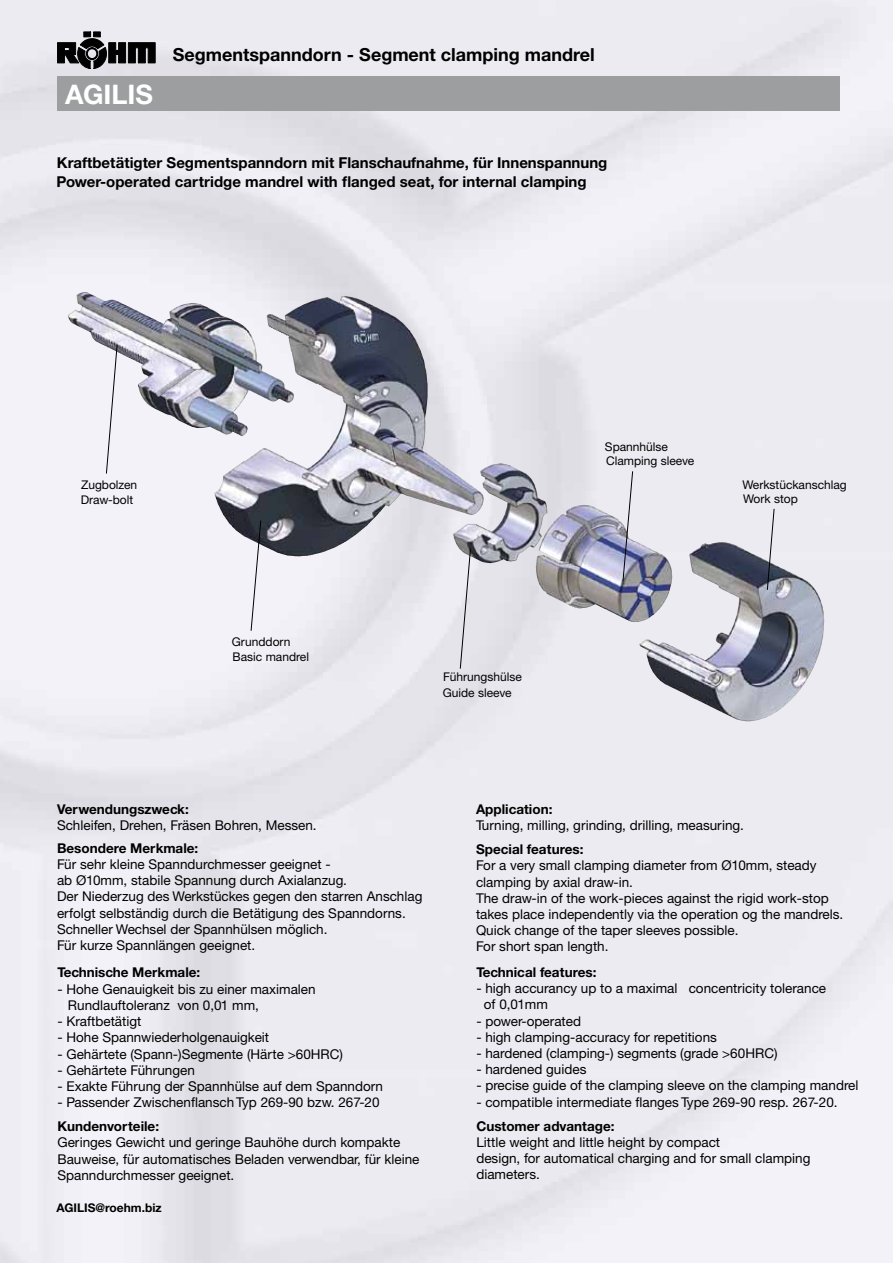
<style>
.page{position:relative;width:893px;height:1263px;background:#fff}
.page>*{position:absolute;margin:0;border:0;box-sizing:border-box;transform-origin:0 0}
.t1{font:700 27px "Helvetica Neue CE";color:#fff}
.t2{font:700 18px "Helvetica Neue CE";color:#000}
.t3{font:700 15px "Helvetica Neue CE";color:#000}
.t4{font:13.5px/16.2px "Helvetica Neue CE";color:#000}
.t5{font:700 13.5px "Helvetica Neue CE";color:#000}
.t6{font:12px "Helvetica Neue CE";color:#000}
.t7{font:700 12px "Helvetica Neue CE";color:#000}
</style>
<div class="page">
<img style="left:0;top:0;width:893px;height:1263px">
<svg style="left:57px;top:32px;width:98px;height:37px;background:#6d6c6f"></svg>
<div style="left:57px;top:77px;width:783px;height:34px;background:#9c9e9f"></div>
<img style="left:68px;top:292px;width:63px;height:67px">
<svg style="left:460px;top:549px;width:11px;height:120px"></svg>
<svg style="left:106px;top:344px;width:12px;height:130px"></svg>
<svg style="left:251px;top:520px;width:10px;height:111px"></svg>
<svg style="left:622px;top:471px;width:11px;height:111px"></svg>
<svg style="left:767px;top:508px;width:7px;height:82px"></svg>
<h1 class="t1" style="left:65px;top:78px;width:89px">AGILIS</h1>
<h2 class="t2" style="left:173px;top:44px;width:423px">Segmentspanndorn - Segment clamping mandrel</h2>
<p class="t3" style="left:57px;top:153px;width:552px">Kraftbetätigter Segmentspanndorn mit Flanschaufnahme, für Innenspannung</p>
<p class="t3" style="left:56px;top:172px;width:532px">Power-operated cartridge mandrel with flanged seat, for internal clamping</p>
<p class="t6" style="left:81px;top:478px;width:58px">Zugbolzen</p>
<p class="t6" style="left:81px;top:493px;width:54px">Draw-bolt</p>
<p class="t6" style="left:232px;top:634px;width:60px">Grunddorn</p>
<p class="t6" style="left:233px;top:650px;width:78px">Basic mandrel</p>
<p class="t6" style="left:443px;top:670px;width:80px">Führungshülse</p>
<p class="t6" style="left:443px;top:685px;width:70px">Guide sleeve</p>
<p class="t6" style="left:605px;top:439px;width:65px">Spannhülse</p>
<p class="t6" style="left:606px;top:454px;width:90px">Clamping sleeve</p>
<p class="t6" style="left:742px;top:477px;width:106px">Werkstückanschlag</p>
<p class="t6" style="left:743px;top:492px;width:56px">Work stop</p>
<p class="t5" style="left:57px;top:801px;width:133px">Verwendungszweck:</p>
<p class="t4" style="left:57px;top:817px;width:261px">Schleifen, Drehen, Fräsen Bohren, Messen.</p>
<p class="t5" style="left:57px;top:839px;width:143px">Besondere Merkmale:</p>
<p class="t4" style="left:57px;top:856px;width:367px">Für sehr kleine Spanndurchmesser geeignet -<br>ab Ø10mm, stabile Spannung durch Axialanzug.<br>Der Niederzug des Werkstückes gegen den starren Anschlag erfolgt selbständig durch die Betätigung des Spanndorns.<br>Schneller Wechsel der Spannhülsen möglich.<br>Für kurze Spannlängen geeignet.</p>
<p class="t5" style="left:57px;top:964px;width:144px">Technische Merkmale:</p>
<p class="t4" style="left:68px;top:981px;width:249px;text-indent:-11px">- Hohe Genauigkeit bis zu einer maximalen<br>Rundlauftoleranz von 0,01 mm,</p>
<p class="t4" style="left:57px;top:1013px;width:86px">- Kraftbetätigt</p>
<p class="t4" style="left:57px;top:1029px;width:213px">- Hohe Spannwiederholgenauigkeit</p>
<p class="t4" style="left:57px;top:1046px;width:287px">- Gehärtete (Spann-)Segmente (Härte &gt;60HRC)</p>
<p class="t4" style="left:57px;top:1062px;width:139px">- Gehärtete Führungen</p>
<p class="t4" style="left:57px;top:1078px;width:327px">- Exakte Führung der Spannhülse auf dem Spanndorn</p>
<p class="t4" style="left:57px;top:1094px;width:324px">- Passender Zwischenflansch Typ 269-90 bzw. 267-20</p>
<p class="t5" style="left:57px;top:1118px;width:103px">Kundenvorteile:</p>
<p class="t4" style="left:57px;top:1134px;width:364px">Geringes Gewicht und geringe Bauhöhe durch kompakte<br>Bauweise, für automatisches Beladen verwendbar, für kleine<br>Spanndurchmesser geeignet.</p>
<p class="t7" style="left:56px;top:1200px;width:107px">AGILIS@roehm.biz</p>
<p class="t5" style="left:476px;top:801px;width:78px">Application:</p>
<p class="t4" style="left:476px;top:817px;width:269px">Turning, milling, grinding, drilling, measuring.</p>
<p class="t5" style="left:476px;top:841px;width:109px">Special features:</p>
<p class="t4" style="left:476px;top:857px;width:369px">For a very small clamping diameter from Ø10mm, steady clamping by axial draw-in.<br>The draw-in of the work-pieces against the rigid work-stop takes place independently via the operation og the mandrels.<br>Quick change of the taper sleeves possible.<br>For short span length.</p>
<p class="t5" style="left:476px;top:964px;width:122px">Technical features:</p>
<p class="t4" style="left:484px;top:980px;width:344px;text-indent:-8px">- high accurancy up to a maximal concentricity tolerance of 0,01mm</p>
<p class="t4" style="left:476px;top:1013px;width:106px">- power-operated</p>
<p class="t4" style="left:476px;top:1029px;width:242px">- high clamping-accuracy for repetitions</p>
<p class="t4" style="left:476px;top:1045px;width:303px">- hardened (clamping-) segments (grade &gt;60HRC)</p>
<p class="t4" style="left:476px;top:1061px;width:112px">- hardened guides</p>
<p class="t4" style="left:476px;top:1078px;width:384px">- precise guide of the clamping sleeve on the clamping mandrel</p>
<p class="t4" style="left:476px;top:1094px;width:363px">- compatible intermediate flanges Type 269-90 resp. 267-20.</p>
<p class="t5" style="left:476px;top:1117px;width:140px">Customer advantage:</p>
<p class="t4" style="left:476px;top:1134px;width:336px">Little weight and little height by compact<br>design, for automatical charging and for small clamping diameters.</p>
</div>
